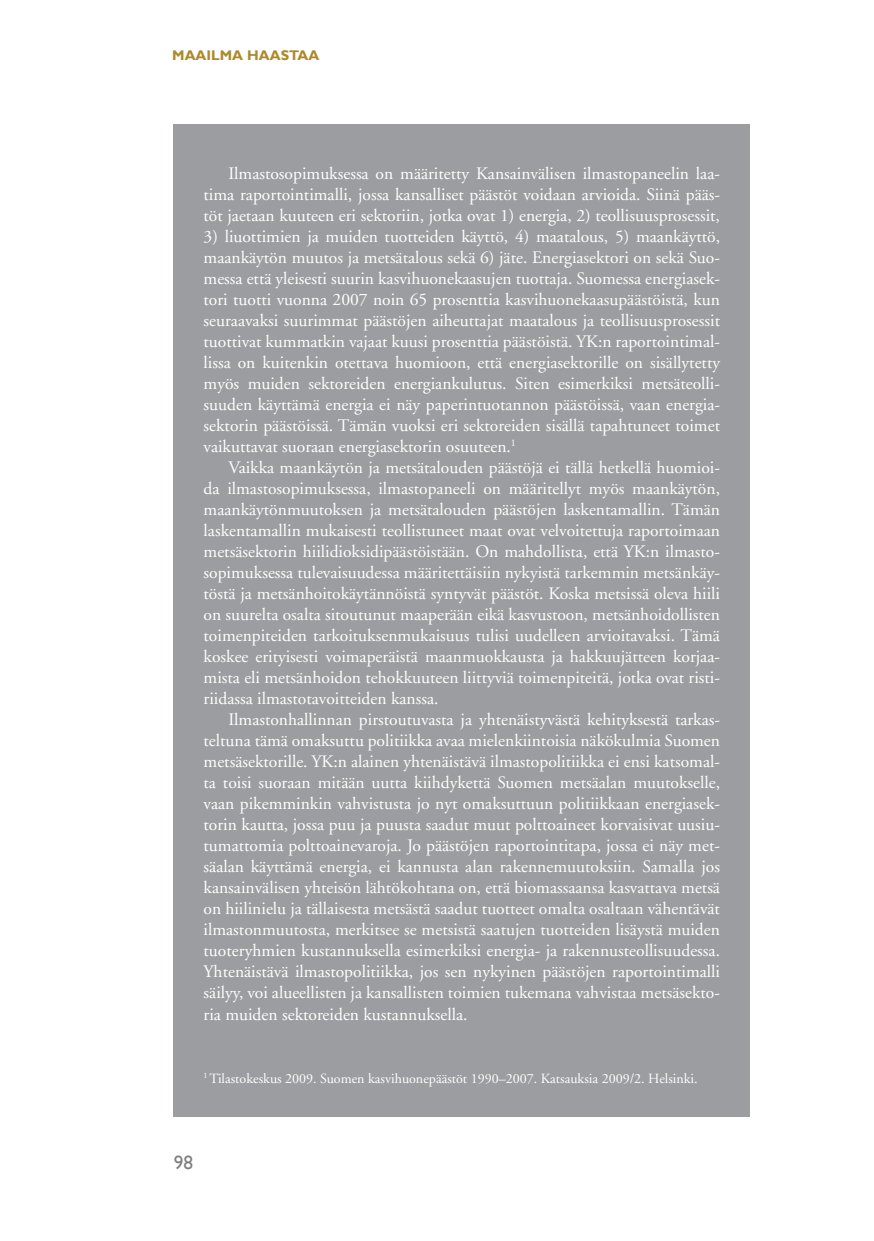
<style>
.page{position:relative;width:874px;height:1241px;background:#fff}
.page>*{position:absolute;margin:0;border:0;box-sizing:border-box;transform-origin:0 0}
.t1{font:19.25px "Gill Sans";color:#808080}
.t2{font:17.5px/21px "Adobe Garamond";color:#fff;text-align:justify}
.t3{font:14px "Adobe Garamond";color:#fff}
.t4{font:700 14px "Gill Sans";color:#ab892c}
</style>
<div class="page">
<div style="left:174px;top:124px;width:575px;height:992px;background:#9b9da0"></div>
<p class="t4" style="left:172px;top:47px;width:11px">MAAILMA</p>
<p class="t4" style="left:247px;top:47px;width:23px">HAASTAA</p>
<p class="t2" style="left:203px;top:163px;width:517px;text-indent:25px">Ilmastosopimuksessa on määritetty Kansainvälisen ilmastopaneelin laa&shy;tima raportointimalli, jossa kansalliset päästöt voidaan arvioida. Siinä pääs&shy;töt jaetaan kuuteen eri sektoriin, jotka ovat 1) energia, 2) teollisuusprosessit,</p>
<p class="t2" style="left:203px;top:226px;width:517px">3) liuottimien ja muiden tuotteiden käyttö, 4) maatalous, 5) maankäyttö, maankäytön muutos ja metsätalous sekä 6) jäte. Energiasektori on sekä Suo&shy;messa että yleisesti suurin kasvihuonekaasujen tuottaja. Suomessa energiasek&shy;tori tuotti vuonna 2007 noin 65 prosenttia kasvihuonekaasupäästöistä, kun seuraavaksi suurimmat päästöjen aiheuttajat maatalous ja teollisuusprosessit tuottivat kummatkin vajaat kuusi prosenttia päästöistä. YK:n raportointimal&shy;lissa on kuitenkin otettava huomioon, että energiasektorille on sisällytetty myös muiden sektoreiden energiankulutus. Siten esimerkiksi metsäteolli&shy;suuden käyttämä energia ei näy paperintuotannon päästöissä, vaan energia&shy;sektorin päästöissä. Tämän vuoksi eri sektoreiden sisällä tapahtuneet toimet vaikuttavat suoraan energiasektorin osuuteen.<sup>1</sup></p>
<p class="t2" style="left:203px;top:457px;width:517px;text-indent:25px">Vaikka maankäytön ja metsätalouden päästöjä ei tällä hetkellä huomioi&shy;da ilmastosopimuksessa, ilmastopaneeli on määritellyt myös maankäytön, maankäytönmuutoksen ja metsätalouden päästöjen laskentamallin. Tämän laskentamallin mukaisesti teollistuneet maat ovat velvoitettuja raportoimaan metsäsektorin hiilidioksidipäästöistään. On mahdollista, että YK:n ilmasto&shy;sopimuksessa tulevaisuudessa määritettäisiin nykyistä tarkemmin metsänkäy&shy;töstä ja metsänhoitokäytännöistä syntyvät päästöt. Koska metsissä oleva hiili on suurelta osalta sitoutunut maaperään eikä kasvustoon, metsänhoidollisten toimenpiteiden tarkoituksenmukaisuus tulisi uudelleen arvioitavaksi. Tämä koskee erityisesti voimaperäistä maanmuokkausta ja hakkuujätteen korjaa&shy;mista eli metsänhoidon tehokkuuteen liittyviä toimenpiteitä, jotka ovat risti&shy;riidassa ilmastotavoitteiden kanssa.</p>
<p class="t2" style="left:203px;top:709px;width:517px;text-indent:25px">Ilmastonhallinnan pirstoutuvasta ja yhtenäistyvästä kehityksestä tarkas&shy;teltuna tämä omaksuttu politiikka avaa mielenkiintoisia näkökulmia Suomen metsäsektorille. YK:n alainen yhtenäistävä ilmastopolitiikka ei ensi katsomal&shy;ta toisi suoraan mitään uutta kiihdykettä Suomen metsäalan muutokselle, vaan pikemminkin vahvistusta jo nyt omaksuttuun politiikkaan energiasek&shy;torin kautta, jossa puu ja puusta saadut muut polttoaineet korvaisivat uusiu&shy;tumattomia polttoainevaroja. Jo päästöjen raportointitapa, jossa ei näy met&shy;säalan käyttämä energia, ei kannusta alan rakennemuutoksiin. Samalla jos kansainvälisen yhteisön lähtökohtana on, että biomassaansa kasvattava metsä on hiilinielu ja tällaisesta metsästä saadut tuotteet omalta osaltaan vähentävät ilmastonmuutosta, merkitsee se metsistä saatujen tuotteiden lisäystä muiden tuoteryhmien kustannuksella esimerkiksi energia- ja rakennusteollisuudessa.<br>Yhtenäistävä ilmastopolitiikka, jos sen nykyinen päästöjen raportointimalli säilyy, voi alueellisten ja kansallisten toimien tukemana vahvistaa metsäsekto&shy;ria muiden sektoreiden kustannuksella.</p>
<p class="t3" style="left:203px;top:1070px;width:495px"><sup>1</sup> Tilastokeskus 2009. Suomen kasvihuonepäästöt 1990–2007. Katsauksia 2009/2. Helsinki.</p>
<p class="t1" style="left:174px;top:1150px;width:21px">98</p>
</div>
